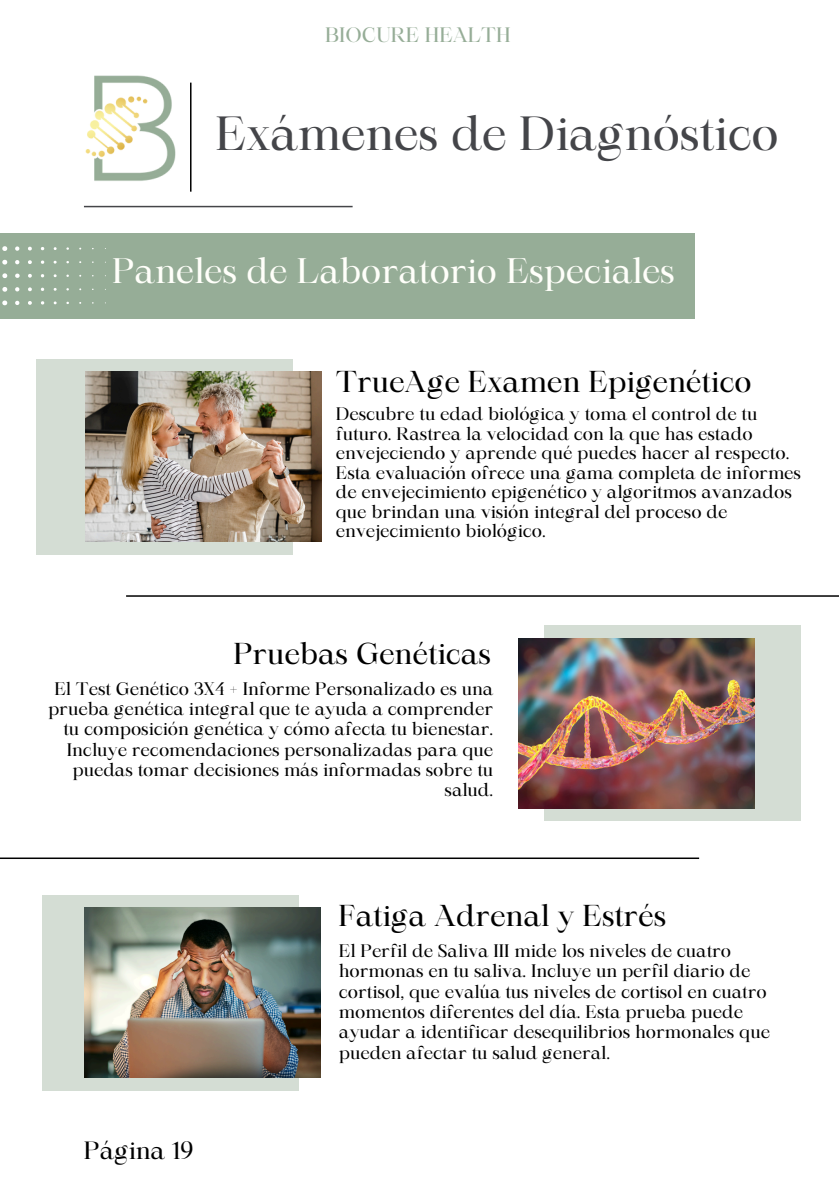
<style>
.page{position:relative;width:839px;height:1191px;background:#fff}
.page>*{position:absolute;margin:0;border:0;box-sizing:border-box;transform-origin:0 0}
.t1{font:46px "Maharlika";color:#444549}
.t2{font:34px "Maharlika";color:#fffffa}
.t3{font:29px "Maharlika";color:#000}
.t4{font:24px "Maharlika";color:#000}
.t5{font:20px "Maharlika";color:#96ad97}
.t6{font:17.4px/20.2px "Maharlika";color:#000}
</style>
<div class="page">
<hr style="left:190px;top:83px;width:1px;height:109px;background:#000">
<hr style="left:84px;top:206px;width:268px;height:1px;background:#444549">
<img style="left:85px;top:75px;width:91px;height:106px">
<div style="left:36px;top:359px;width:257px;height:195px;background:#d4ddd4"></div>
<img style="left:85px;top:372px;width:236px;height:170px">
<div style="left:543px;top:626px;width:257px;height:195px;background:#d4ddd4"></div>
<img style="left:518px;top:638px;width:236px;height:170px">
<div style="left:42px;top:895px;width:257px;height:195px;background:#d4ddd4"></div>
<img style="left:84px;top:907px;width:236px;height:171px">
<div style="left:0;top:233px;width:694px;height:85px;background:#96ad97"></div>
<svg style="left:41px;top:301px;width:3px;height:4px"></svg>
<svg style="left:28px;top:301px;width:4px;height:4px"></svg>
<svg style="left:15px;top:301px;width:4px;height:4px"></svg>
<svg style="left:2px;top:301px;width:5px;height:4px"></svg>
<svg style="left:28px;top:287px;width:4px;height:4px"></svg>
<svg style="left:15px;top:287px;width:4px;height:4px"></svg>
<svg style="left:2px;top:287px;width:5px;height:5px"></svg>
<svg style="left:28px;top:274px;width:4px;height:4px"></svg>
<svg style="left:15px;top:274px;width:5px;height:4px"></svg>
<svg style="left:2px;top:273px;width:5px;height:5px"></svg>
<svg style="left:28px;top:260px;width:4px;height:4px"></svg>
<svg style="left:15px;top:260px;width:4px;height:4px"></svg>
<svg style="left:2px;top:260px;width:5px;height:5px"></svg>
<svg style="left:28px;top:247px;width:4px;height:4px"></svg>
<svg style="left:15px;top:246px;width:4px;height:5px"></svg>
<svg style="left:2px;top:246px;width:5px;height:5px"></svg>
<hr style="left:126px;top:595px;width:712px;height:2px;background:#000">
<hr style="left:0;top:858px;width:699px;height:1px;background:#000">
<p class="t5" style="left:325px;top:27px;width:187px">BIOCURE HEALTH</p>
<h3 class="t1" style="left:216px;top:115px;width:564px">Exámenes de Diagnóstico</h3>
<p class="t2" style="left:112px;top:257px;width:564px">Paneles de Laboratorio Especiales</p>
<h1 class="t3" style="left:336px;top:370px;width:417px">TrueAge Examen Epigenético</h1>
<p class="t6" style="left:336px;top:406px;width:466px;line-height:19.6px">Descubre tu edad biológica y toma el control de tu futuro. Rastrea la velocidad con la que has estado envejeciendo y aprende qué puedes hacer al respecto.<br>Esta evaluación ofrece una gama completa de informes de envejecimiento epigenético y algoritmos avanzados que brindan una visión integral del proceso de envejecimiento biológico.</p>
<p class="t3" style="left:233px;top:642px;width:259px">Pruebas Genéticas</p>
<h2 class="t6" style="left:48px;top:680px;width:446px;text-align:right">El Test Genético 3X4 + Informe Personalizado es una prueba genética integral que te ayuda a comprender tu composición genética y cómo afecta tu bienestar.<br>Incluye recomendaciones personalizadas para que puedas tomar decisiones más informadas sobre tu salud.</h2>
<p class="t4" style="left:84px;top:1140px;width:111px">Página 19</p>
<p class="t3" style="left:338px;top:904px;width:329px">Fatiga Adrenal y Estrés</p>
<h3 class="t6" style="left:339px;top:942px;width:432px">El Perfil de Saliva III mide los niveles de cuatro hormonas en tu saliva. Incluye un perfil diario de cortisol, que evalúa tus niveles de cortisol en cuatro momentos diferentes del día. Esta prueba puede ayudar a identificar desequilibrios hormonales que pueden afectar tu salud general.</h3>
</div>
